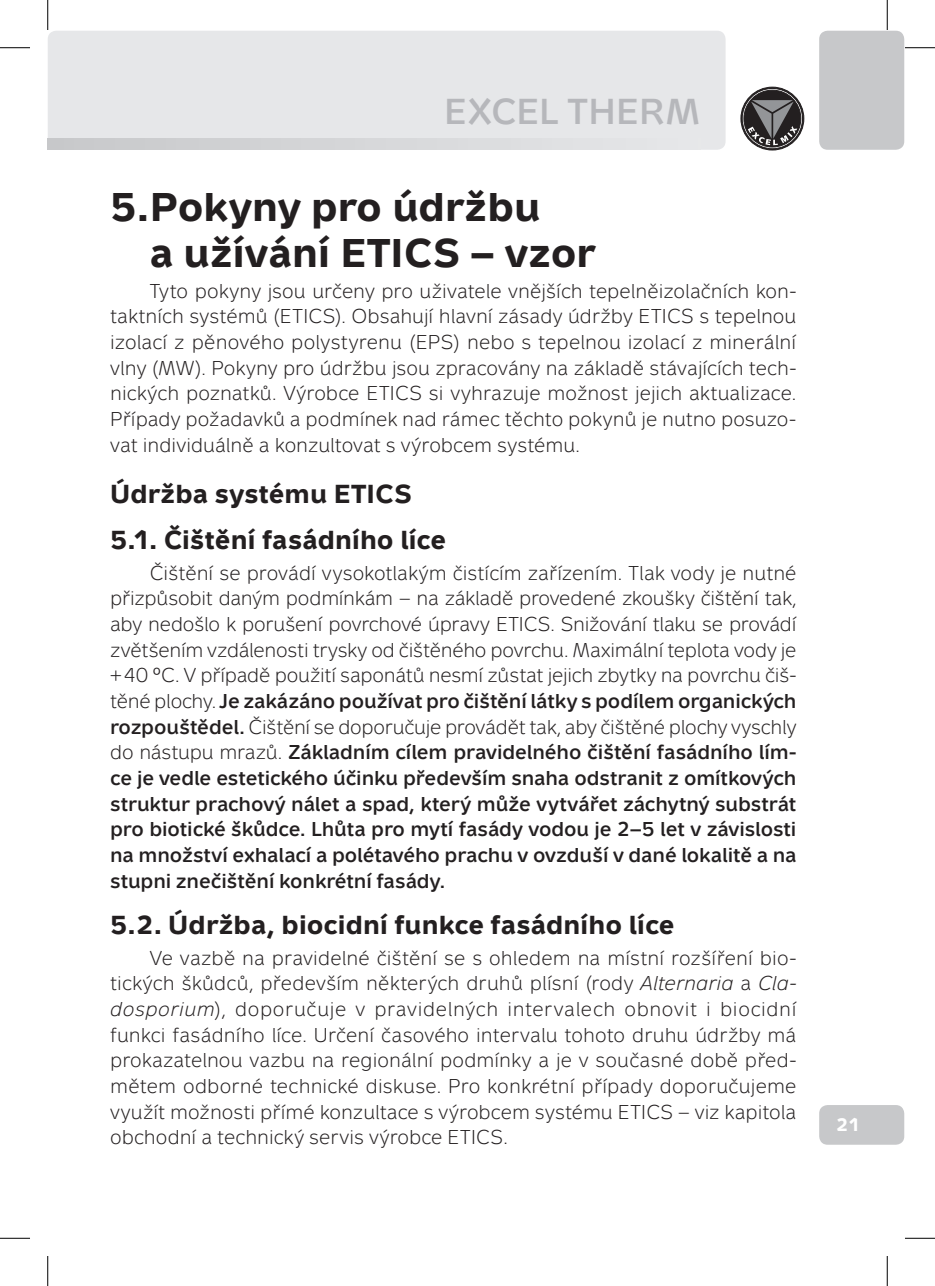
<style>
.page{position:relative;width:935px;height:1286px;background:#fff}
.page>*{position:absolute;margin:0;border:0;box-sizing:border-box;transform-origin:0 0}
.t1{font:700 40px/46.4px "Metron Text Pro";letter-spacing:.005em;color:#231f20}
.t2{font:700 36px "Metron Light Pro";letter-spacing:.01em;color:#b6b7bb}
.t3{font:700 26px/46.4px "Metron Text Pro";letter-spacing:.005em;color:#231f20}
.t4{font:20px/25.6px "Metron Light Pro";color:#231f20;text-align:justify}
.t5{font:700 18px "Metron Text Pro";color:#fff}
.s1{font-weight:700}
.s2{font-style:italic}
</style>
<div class="page">
<div style="left:819px;top:1105px;width:85px;height:40px;background:#c7c8ca;border-radius:9px"></div>
<svg style="left:740px;top:87px;width:63px;height:63px"></svg>
<div style="left:48px;top:31px;width:677px;height:119px;background:#e6e7e9;border-radius:9px"></div>
<div style="left:819px;top:31px;width:85px;height:119px;background:#c7c8ca;border-radius:9px"></div>
<svg style="left:48px;top:138px;width:420px;height:12px"></svg>
<hr style="left:0;top:47px;width:30px;height:1px;background:#000">
<hr style="left:904px;top:47px;width:30px;height:1px;background:#000">
<hr style="left:0;top:1238px;width:30px;height:1px;background:#000">
<hr style="left:904px;top:1238px;width:30px;height:1px;background:#000">
<hr style="left:47px;top:0;width:1px;height:30px;background:#000">
<hr style="left:47px;top:1256px;width:1px;height:30px;background:#000">
<hr style="left:886px;top:0;width:1px;height:30px;background:#000">
<hr style="left:886px;top:1256px;width:1px;height:30px;background:#000">
<h2 class="t2" style="left:444px;top:98px;width:257px">EXCEL THERM</h2>
<h1 class="t1" style="left:150px;top:187px;width:446px;text-indent:-40px">5. Pokyny pro údržbu<br>a užívání ETICS – vzor</h1>
<p class="t4" style="left:110px;top:279px;width:688px;text-indent:40px">Tyto pokyny jsou určeny pro uživatele vnějších tepelněizolačních kon&shy;taktních systémů (ETICS). Obsahují hlavní zásady údržby ETICS s tepelnou izolací z pěnového polystyrenu (EPS) nebo s tepelnou izolací z minerální vlny (MW). Pokyny pro údržbu jsou zpracovány na základě stávajících tech&shy;nických poznatků. Výrobce ETICS si vyhrazuje možnost jejich aktualizace.<br>Případy požadavků a podmínek nad rámec těchto pokynů je nutno posuzo&shy;vat individuálně a konzultovat s výrobcem systému.</p>
<h3 class="t3" style="left:110px;top:473px;width:337px">Údržba systému ETICS<br>5.1. Čištění fasádního líce</h3>
<p class="t4" style="left:110px;top:562px;width:688px;text-indent:40px">Čištění se provádí vysokotlakým čistícím zařízením. Tlak vody je nutné přizpůsobit daným podmínkám – na základě provedené zkoušky čištění tak, aby nedošlo k porušení povrchové úpravy ETICS. Snižování tlaku se provádí zvětšením vzdálenosti trysky od čištěného povrchu. Maximální teplota vody je + 40 °C. V případě použití saponátů nesmí zůstat jejich zbytky na povrchu čiš&shy;těné plochy. <span class="s1">Je zakázáno používat pro čištění látky s podílem organických rozpouštědel.</span> Čištění se doporučuje provádět tak, aby čištěné plochy vyschly do nástupu mrazů. <span class="s1">Základním cílem pravidelného čištění fasádního lím&shy;ce je vedle estetického účinku především snaha odstranit z omítkových struktur prachový nálet a spad, který může vytvářet záchytný substrát pro biotické škůdce. Lhůta pro mytí fasády vodou je 2–5 let v závislosti na množství exhalací a polétavého prachu v ovzduší v dané lokalitě a na stupni znečištění konkrétní fasády.</span></p>
<h3 class="t3" style="left:110px;top:904px;width:566px">5.2. Údržba, biocidní funkce fasádního líce</h3>
<p class="t4" style="left:110px;top:946px;width:688px;text-indent:40px">Ve vazbě na pravidelné čištění se s ohledem na místní rozšíření bio&shy;tických škůdců, především některých druhů plísní (rody <span class="s2">Alternaria</span> a <span class="s2">Cla&shy;dosporium</span>), doporučuje v pravidelných intervalech obnovit i biocidní funkci fasádního líce. Určení časového intervalu tohoto druhu údržby má prokazatelnou vazbu na regionální podmínky a je v současné době před&shy;mětem odborné technické diskuse. Pro konkrétní případy doporučujeme využít možnosti přímé konzultace s výrobcem systému ETICS – viz kapitola obchodní a technický servis výrobce ETICS.</p>
<p class="t5" style="left:836px;top:1118px;width:25px">21</p>
</div>
